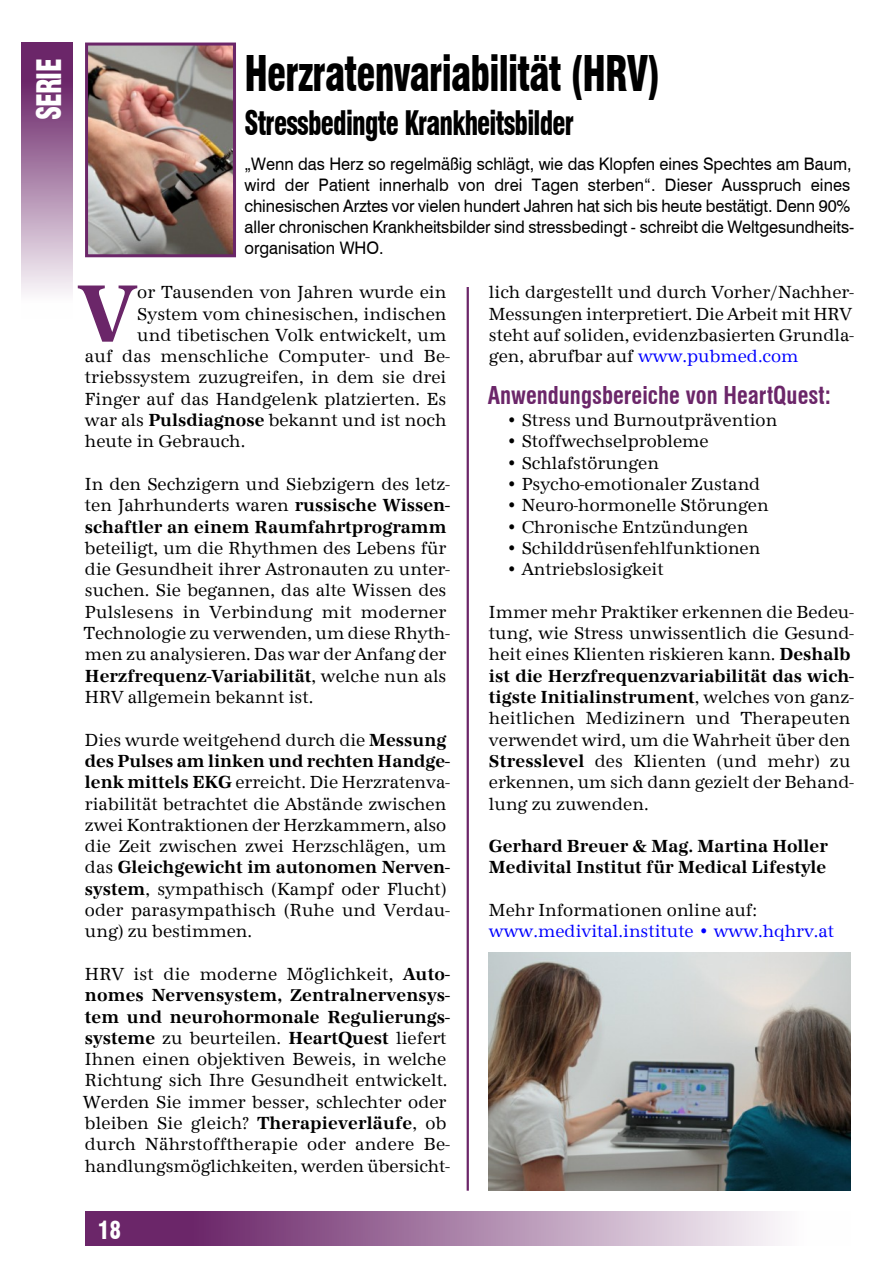
<style>
.page{position:relative;width:893px;height:1263px;background:#fff}
.page>*{position:absolute;margin:0;border:0;box-sizing:border-box;transform-origin:0 0}
.t1{font:700 82.95px "Antiqua Std";color:#6b2669;scale:.95 1}
.t2{font:900 condensed 48px "Swiss 721 BT";letter-spacing:-.02em;color:#000;scale:.8 1}
.t3{font:900 condensed 33px "Swiss 721 BT";letter-spacing:-.03em;color:#000;scale:.8 1}
.t4{font:900 condensed 33px "Swiss 721 BT";letter-spacing:-.03em;color:#fff;scale:.8 1}
.t5{font:700 condensed 24px "Swiss 721 BT";color:#6b2669;scale:.95 1}
.t6{font:900 condensed 24px "Swiss 721 BT";color:#fff;scale:.91 1}
.t7{font:18px/21.3px "Antiqua Std";color:#000;scale:.95 1}
.t8{font:700 18px/21.3px "Antiqua Std";color:#000;scale:.95 1}
.t9{font:18px "Antiqua Std";color:#00f;scale:.95 1}
.t10{font:17.25px/21px "Swiss 721 BT";color:#000;scale:.95 1}
.s1{font-weight:700}
.s2{color:#00f}
</style>
<div class="page">
<svg style="left:85px;top:1212px;width:695px;height:34px;background:#a67ca4"></svg>
<svg style="left:21px;top:43px;width:51px;height:251px;background:#a67da5"></svg>
<svg style="left:466px;top:287px;width:3px;height:904px;background:#8f5b8e"></svg>
<img style="left:89px;top:47px;width:143px;height:206px">
<div style="left:85px;top:43px;width:151px;height:214px;border:3px solid #6b2669"></div>
<img style="left:489px;top:952px;width:361px;height:239px">
<h3 class="t4" style="left:36px;top:120px;width:78px;rotate:-90deg">SERIE</h3>
<h2 class="t2" style="left:244px;top:54px;width:521px">Herzratenvariabilität (HRV)</h2>
<h3 class="t3" style="left:244px;top:110px;width:414px">Stressbedingte Krankheitsbilder</h3>
<p class="t10" style="left:244px;top:155px;width:643px">„Wenn das Herz so regelmäßig schlägt, wie das Klopfen eines Spechtes am Baum, wird der Patient innerhalb von drei Tagen sterben“. Dieser Ausspruch eines chinesischen Arztes vor vielen hundert Jahren hat sich bis heute bestätigt. Denn 90% aller chronischen Krankheitsbilder sind stressbedingt - schreibt die Weltgesundheits&shy;organisation WHO.</p>
<h1 class="t1" style="left:79px;top:264px;width:60px">V</h1>
<p class="t7" style="left:137px;top:282px;width:327px">or Tausenden von Jahren wurde ein</p>
<p class="t7" style="left:137px;top:303px;width:327px">System vom chinesischen, indischen</p>
<p class="t7" style="left:137px;top:324px;width:327px">und tibetischen Volk entwickelt, um</p>
<p class="t7" style="left:85px;top:346px;width:385px">auf das menschliche Computer- und Be-</p>
<p class="t7" style="left:85px;top:367px;width:382px">triebssystem zuzugreifen, in dem sie drei</p>
<p class="t7" style="left:85px;top:388px;width:382px">Finger auf das Handgelenk platzierten. Es</p>
<p class="t7" style="left:85px;top:410px;width:382px">war als <span class="s1">Pulsdiagnose</span> bekannt und ist noch</p>
<p class="t7" style="left:85px;top:431px;width:170px">heute in Gebrauch.</p>
<p class="t7" style="left:85px;top:474px;width:386px;text-align:justify">In den Sechzigern und Siebzigern des letz&shy;ten Jahrhunderts waren <span class="s1">russische Wissen&shy;schaftler an einem Raumfahrtprogramm</span></p>
<p class="t7" style="left:84px;top:537px;width:387px">beteiligt, um die Rhythmen des Lebens für die Gesundheit ihrer Astronauten zu unter&shy;suchen. Sie begannen, das alte Wissen des Pulslesens in Verbindung mit moderner Technologie zu verwenden, um diese Rhyth&shy;men zu analysieren. Das war der Anfang der <span class="s1">Herzfrequenz-Variabilität</span>, welche nun als HRV allgemein bekannt ist.</p>
<p class="t7" style="left:85px;top:729px;width:386px">Dies wurde weitgehend durch die <span class="s1">Messung des Pulses am linken und rechten Handge&shy;lenk mittels EKG</span> erreicht. Die Herzratenva&shy;riabilität betrachtet die Abstände zwischen zwei Kontraktionen der Herzkammern, also die Zeit zwischen zwei Herzschlägen, um das <span class="s1">Gleichgewicht im autonomen Nerven&shy;system</span>, sympathisch (Kampf oder Flucht) oder parasympathisch (Ruhe und Verdau&shy;ung) zu bestimmen.</p>
<p class="t7" style="left:83px;top:963px;width:388px">HRV ist die moderne Möglichkeit, <span class="s1">Auto&shy;nomes Nervensystem, Zentralnervensys&shy;tem und neurohormonale Regulierungs&shy;systeme</span> zu beurteilen. <span class="s1">HeartQuest</span> liefert Ihnen einen objektiven Beweis, in welche Richtung sich Ihre Gesundheit entwickelt.<br>Werden Sie immer besser, schlechter oder bleiben Sie gleich? <span class="s1">Therapieverläufe</span>, ob durch Nährstofftherapie oder andere Be&shy;handlungsmöglichkeiten, werden übersicht-</p>
<h3 class="t6" style="left:98px;top:1221px;width:27px">18</h3>
<p class="t7" style="left:489px;top:282px;width:385px;text-align:justify">lich dargestellt und durch Vorher/Nachher-Messungen interpretiert. Die Arbeit mit HRV steht auf soliden, evidenzbasierten Grundla&shy;gen, abrufbar auf <span class="s2">www.pubmed.com</span></p>
<h3 class="t5" style="left:488px;top:386px;width:363px">Anwendungsbereiche von HeartQuest:</h3>
<p class="t7" style="left:506px;top:410px;width:287px">• Stress und Burnoutprävention</p>
<p class="t7" style="left:506px;top:431px;width:215px">• Stoffwechselprobleme</p>
<p class="t7" style="left:506px;top:452px;width:162px">• Schlafstörungen</p>
<p class="t7" style="left:506px;top:474px;width:269px">• Psycho-emotionaler Zustand</p>
<p class="t7" style="left:506px;top:495px;width:278px">• Neuro-hormonelle Störungen</p>
<p class="t7" style="left:506px;top:516px;width:257px">• Chronische Entzündungen</p>
<p class="t7" style="left:506px;top:537px;width:269px">• Schilddrüsenfehlfunktionen</p>
<p class="t7" style="left:506px;top:559px;width:168px">• Antriebslosigkeit</p>
<p class="t7" style="left:489px;top:601px;width:386px">Immer mehr Praktiker erkennen die Bedeu&shy;tung, wie Stress unwissentlich die Gesund&shy;heit eines Klienten riskieren kann. <span class="s1">Deshalb ist die Herzfrequenzvariabilität das wich&shy;tigste Initialinstrument</span>, welches von ganz&shy;heitlichen Medizinern und Therapeuten verwendet wird, um die Wahrheit über den <span class="s1">Stresslevel</span> des Klienten (und mehr) zu erkennen, um sich dann gezielt der Behand&shy;lung zu zuwenden.</p>
<p class="t8" style="left:489px;top:835px;width:358px">Gerhard Breuer &amp; Mag. Martina Holler<br>Medivital Institut für Medical Lifestyle</p>
<p class="t7" style="left:489px;top:900px;width:284px">Mehr Informationen online auf:</p>
<p class="t9" style="left:489px;top:921px;width:365px">www.medivital.institute • www.hqhrv.at</p>
</div>
